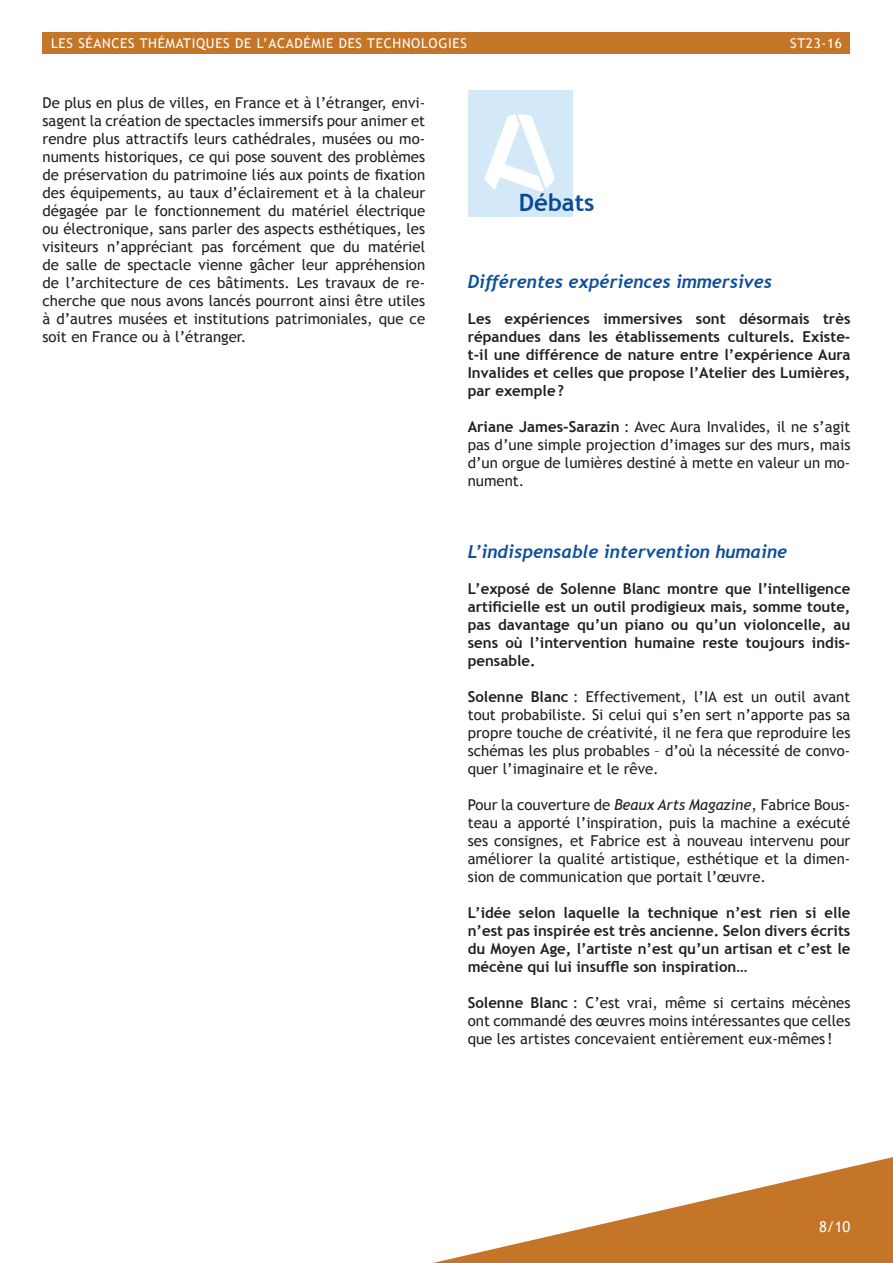
<style>
.page{position:relative;width:893px;height:1263px;background:#fff}
.page>*{position:absolute;margin:0;border:0;box-sizing:border-box;transform-origin:0 0}
.t1{font:700 24px "Trebuchet MS";color:#0e4f9b}
.t2{font:italic 700 18px "Trebuchet";color:#0e4f9b}
.t3{font:15px/18px "Trebuchet MS";color:#231f20;text-align:justify}
.t4{font:700 15px/18px "Trebuchet MS";color:#231f20;text-align:justify}
.t5{font:15px "Trebuchet MS";color:#fff}
.t6{font:13.5px "Trebuchet MS";letter-spacing:.05em;color:#fff}
.s1{font-weight:700}
.s2{font-style:italic}
</style>
<div class="page">
<svg style="left:433px;top:1157px;width:460px;height:106px"></svg>
<div style="left:43px;top:33px;width:807px;height:21px;background:#c57527"></div>
<div style="left:468px;top:90px;width:104px;height:126px;background:#d3e9f8"></div>
<svg style="left:484px;top:114px;width:71px;height:78px"></svg>
<p class="t6" style="left:51px;top:36px;width:417px">LES SÉANCES THÉMATIQUES DE L’ACADÉMIE DES TECHNOLOGIES</p>
<p class="t6" style="left:790px;top:36px;width:53px">ST23-16</p>
<p class="t3" style="left:43px;top:94px;width:384px">De plus en plus de villes, en France et à l’étranger, envi&shy;sagent la création de spectacles immersifs pour animer et rendre plus attractifs leurs cathédrales, musées ou mo&shy;numents historiques, ce qui pose souvent des problèmes de préservation du patrimoine liés aux points de fixation des équipements, au taux d’éclairement et à la chaleur dégagée par le fonctionnement du matériel électrique ou électronique, sans parler des aspects esthétiques, les visiteurs n’appréciant pas forcément que du matériel de salle de spectacle vienne gâcher leur appréhension de l’architecture de ces bâtiments. Les travaux de re&shy;cherche que nous avons lancés pourront ainsi être utiles à d’autres musées et institutions patrimoniales, que ce soit en France ou à l’étranger.</p>
<h1 class="t1" style="left:519px;top:188px;width:77px">Débats</h1>
<p class="t2" style="left:468px;top:271px;width:306px">Différentes expériences immersives</p>
<p class="t4" style="left:468px;top:310px;width:384px">Les expériences immersives sont désormais très répandues dans les établissements culturels. Existe&shy;t-il une différence de nature entre l’expérience Aura Invalides et celles que propose l’Atelier des Lumières, par exemple?</p>
<p class="t3" style="left:468px;top:418px;width:384px"><span class="s1">Ariane James-Sarazin</span> : Avec Aura Invalides, il ne s’agit pas d’une simple projection d’images sur des murs, mais d’un orgue de lumières destiné à mette en valeur un mo&shy;nument.</p>
<p class="t2" style="left:468px;top:541px;width:321px">L’indispensable intervention humaine</p>
<p class="t4" style="left:468px;top:580px;width:384px">L’exposé de Solenne Blanc montre que l’intelligence artificielle est un outil prodigieux mais, somme toute, pas davantage qu’un piano ou qu’un violoncelle, au sens où l’intervention humaine reste toujours indis&shy;pensable.</p>
<p class="t3" style="left:468px;top:688px;width:384px"><span class="s1">Solenne Blanc</span> : Effectivement, l’IA est un outil avant tout probabiliste. Si celui qui s’en sert n’apporte pas sa propre touche de créativité, il ne fera que reproduire les schémas les plus probables – d’où la nécessité de convo&shy;quer l’imaginaire et le rêve.</p>
<p class="t3" style="left:468px;top:796px;width:384px">Pour la couverture de <span class="s2">Beaux Arts Magazine</span>, Fabrice Bous&shy;teau a apporté l’inspiration, puis la machine a exécuté ses consignes, et Fabrice est à nouveau intervenu pour améliorer la qualité artistique, esthétique et la dimen&shy;sion de communication que portait l’œuvre.</p>
<p class="t4" style="left:468px;top:904px;width:384px">L’idée selon laquelle la technique n’est rien si elle n’est pas inspirée est très ancienne. Selon divers écrits du Moyen Age, l’artiste n’est qu’un artisan et c’est le mécène qui lui insuffle son inspiration…</p>
<p class="t3" style="left:468px;top:994px;width:384px"><span class="s1">Solenne Blanc</span> : C’est vrai, même si certains mécènes ont commandé des œuvres moins intéressantes que celles que les artistes concevaient entièrement eux-mêmes !</p>
<p class="t5" style="left:819px;top:1218px;width:33px">8/10</p>
</div>
